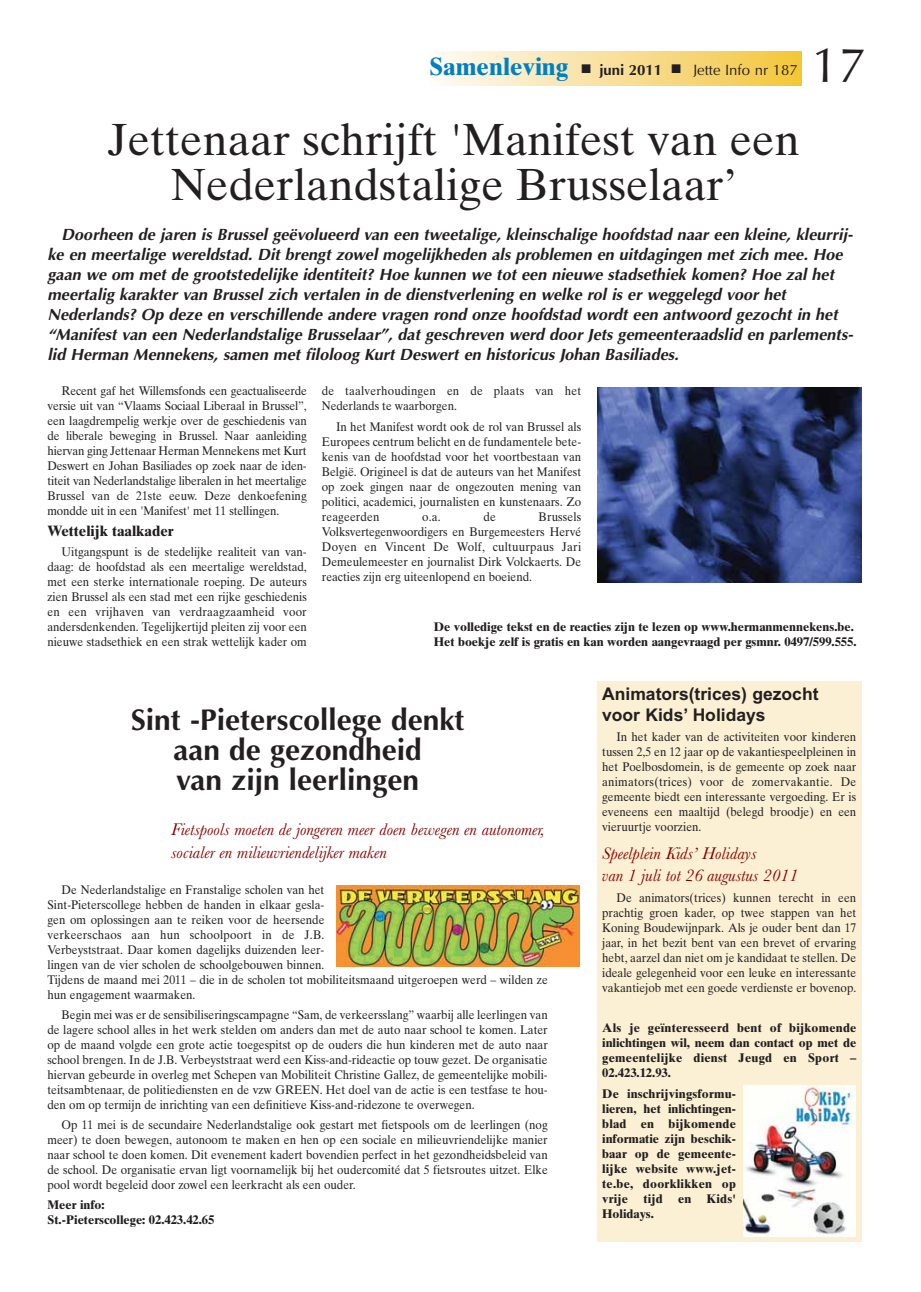
<style>
.page{position:relative;width:921px;height:1292px;background:#fff}
.page>*{position:absolute;margin:0;border:0;box-sizing:border-box;transform-origin:0 0}
.t1{font:49.25px "Optima";color:#231f20}
.t2{font:45px/45px "Times Ten";color:#231f20;text-align:center}
.t3{font:700 30px/30px "Optima";color:#231f20;text-align:center}
.t4{font:italic 17.5px/22.5px "Baskerville";color:#820200}
.t5{font:700 17.5px/21px "Arial";color:#231f20}
.t6{font:italic 700 16.25px/20px "Optima";color:#231f20}
.t7{font:15px "Optima";color:#231f20}
.t8{font:700 15px "Times Ten";color:#231f20}
.t9{font:12.5px/15px "Times Ten";color:#231f20;text-align:justify;scale:.93 1}
.t10{font:700 12.5px/15px "Times Ten";color:#231f20}
.s1{font-family:"Times Ten";font-weight:700;font-size:25px;color:#0080c3}
.s2{font-weight:700}
</style>
<div class="page">
<div style="left:428px;top:51px;width:373px;height:34px;background:linear-gradient(to right,#fefaf9,#f3c63c)"></div>
<img style="left:597px;top:387px;width:264px;height:195px">
<img style="left:337px;top:885px;width:243px;height:81px">
<div style="left:597px;top:682px;width:264px;height:560px;background:#fbf0d4"></div>
<img style="left:744px;top:1086px;width:111px;height:150px">
<p class="t7" style="left:429px;top:63px;width:370px"><span class="s1">Samenleving</span> ■ <span class="s2">juni 2011</span> ■ Jette Info nr 187</p>
<h1 class="t1" style="left:811px;top:45px;width:56px">17</h1>
<h2 class="t2" style="left:108px;top:122px;width:693px">Jettenaar schrijft 'Manifest van een<br>Nederlandstalige Brusselaar’</h2>
<p class="t6" style="left:47px;top:226px;width:810px;text-indent:14px">Doorheen de jaren is Brussel geëvolueerd van een tweetalige, kleinschalige hoofdstad naar een kleine, kleurrij - ke en meertalige wereldstad. Dit brengt zowel mogelijkheden als problemen en uitdagingen met zich mee. Hoe gaan we om met de grootstedelijke identiteit? Hoe kunnen we tot een nieuwe stadsethiek komen? Hoe zal het meertalig karakter van Brussel zich vertalen in de dienstverlening en welke rol is er weggelegd voor het Nederlands? Op deze en verschillende andere vragen rond onze hoofdstad wordt een antwoord gezocht in het “Manifest van een Nederlandstalige Brusselaar”, dat geschreven werd door Jets gemeenteraadslid en parlements&shy;lid Herman Mennekens, samen met filoloog Kurt Deswert en historicus Johan Basiliades.</p>
<p class="t9" style="left:47px;top:385px;width:280px;text-indent:14px">Recent gaf het Willemsfonds een geactualiseerde versie uit van “Vlaams Sociaal Liberaal in Brussel”, een laagdrempelig werkje over de geschiedenis van de liberale beweging in Brussel. Naar aanleiding hiervan ging Jettenaar Herman Mennekens met Kurt Deswert en Johan Basiliades op zoek naar de iden&shy;titeit van Nederlandstalige liberalen in het meertalige Brussel van de 21ste eeuw. Deze denkoefening mondde uit in een 'Manifest' met 11 stellingen.</p>
<p class="t8" style="left:47px;top:525px;width:128px">Wettelijk taalkader</p>
<p class="t9" style="left:47px;top:545px;width:280px;text-indent:14px">Uitgangspunt is de stedelijke realiteit van van&shy;daag: de hoofdstad als een meertalige wereldstad, met een sterke internationale roeping. De auteurs zien Brussel als een stad met een rijke geschiedenis en een vrijhaven van verdraagzaamheid voor andersdenkenden. Tegelijkertijd pleiten zij voor een nieuwe stadsethiek en een strak wettelijk kader om</p>
<p class="t9" style="left:322px;top:385px;width:280px">de taalverhoudingen en de plaats van het<br>Nederlands te waarborgen.</p>
<p class="t9" style="left:322px;top:420px;width:280px;text-indent:14px">In het Manifest wordt ook de rol van Brussel als Europees centrum belicht en de fundamentele bete&shy;kenis van de hoofdstad voor het voortbestaan van België. Origineel is dat de auteurs van het Manifest op zoek gingen naar de ongezouten mening van politici, academici, journalisten en kunstenaars. Zo reageerden</p>
<p class="t9" style="left:322px;top:510px;width:280px;text-indent:217px">Brussels Volksvertegenwoordigers en Burgemeesters Hervé Doyen en Vincent De Wolf, cultuurpaus Jari Demeulemeester en journalist Dirk Volckaerts. De reacties zijn erg uiteenlopend en boeiend.</p>
<p class="t9" style="left:422px;top:510px;width:21px">o.a.</p>
<p class="t9" style="left:483px;top:510px;width:15px">de</p>
<p class="t10" style="left:434px;top:620px;width:424px">De volledige tekst en de reacties zijn te lezen op www.hermanmennekens.be.<br>Het boekje zelf is gratis en kan worden aangevraagd per gsmnr. 0497/599.555.</p>
<h3 class="t3" style="left:131px;top:708px;width:335px">Sint -Pieterscollege denkt aan de gezondheid<br>van zijn leerlingen</h3>
<h3 class="t4" style="left:171px;top:820px;width:375px">Fietspools moeten de jongeren meer doen bewegen en autonomer, socialer en milieuvriendelijker maken</h3>
<p class="t9" style="left:47px;top:883px;width:539px;text-align:left;text-indent:14px">De Nederlandstalige en Franstalige scholen van het<br>Sint-Pieterscollege hebben de handen in elkaar gesla-<br>gen om oplossingen aan te reiken voor de heersende<br>verkeerschaos aan hun schoolpoort in de J.B.<br>Verbeyststraat. Daar komen dagelijks duizenden leer-<br>lingen van de vier scholen de schoolgebouwen binnen.<br>Tijdens de maand mei 2011 – die in de scholen tot mobiliteitsmaand uitgeroepen werd – wilden ze hun engagement waarmaken.</p>
<p class="t9" style="left:47px;top:1008px;width:539px;text-indent:14px">Begin mei was er de sensibiliseringscampagne “Sam, de verkeersslang” waarbij alle leerlingen van de lagere school alles in het werk stelden om anders dan met de auto naar school te komen. Later op de maand volgde een grote actie toegespitst op de ouders die hun kinderen met de auto naar school brengen. In de J.B. Verbeyststraat werd een Kiss-and-rideactie op touw gezet. De organisatie hiervan gebeurde in overleg met Schepen van Mobiliteit Christine Gallez, de gemeentelijke mobili&shy;teitsambtenaar, de politiediensten en de vzw GREEN. Het doel van de actie is een testfase te hou&shy;den om op termijn de inrichting van een definitieve Kiss-and-ridezone te overwegen.</p>
<p class="t9" style="left:47px;top:1119px;width:539px;text-indent:14px">Op 11 mei is de secundaire Nederlandstalige ook gestart met fietspools om de leerlingen (nog meer) te doen bewegen, autonoom te maken en hen op een sociale en milieuvriendelijke manier naar school te doen komen. Dit evenement kadert bovendien perfect in het gezondheidsbeleid van de school. De organisatie ervan ligt voornamelijk bij het oudercomité dat 5 fietsroutes uitzet. Elke pool wordt begeleid door zowel een leerkracht als een ouder.</p>
<p class="t10" style="left:47px;top:1199px;width:168px">Meer info:<br>St.-Pieterscollege: 02.423.42.65</p>
<h3 class="t5" style="left:602px;top:685px;width:218px">Animators(trices) gezocht voor Kids’ Holidays</h3>
<p class="t9" style="left:602px;top:730px;width:275px;text-indent:14px">In het kader van de activiteiten voor kinderen tussen 2,5 en 12 jaar op de vakantiespeelpleinen in het Poelbosdomein, is de gemeente op zoek naar animators(trices) voor de zomervakantie. De gemeente biedt een interessante vergoeding. Er is eveneens een maaltijd (belegd broodje) en een vieruurtje voorzien.</p>
<h3 class="t4" style="left:602px;top:844px;width:197px">Speelplein Kids’ Holidays<br>van 1 juli tot 26 augustus 2011</h3>
<p class="t9" style="left:602px;top:891px;width:275px;text-indent:14px">De animators(trices) kunnen terecht in een prachtig groen kader, op twee stappen van het Koning Boudewijnpark. Als je ouder bent dan 17 jaar, in het bezit bent van een brevet of ervaring hebt, aarzel dan niet om je kandidaat te stellen. De ideale gelegenheid voor een leuke en interessante vakantiejob met een goede verdienste er bovenop.</p>
<p class="t10" style="left:602px;top:1022px;width:256px;text-align:justify">Als je geïnteresseerd bent of bijkomende inlichtingen wil, neem dan contact op met de gemeentelijke dienst Jeugd en Sport – 02.423.12.93.</p>
<p class="t10" style="left:602px;top:1087px;width:135px;text-align:justify">De inschrijvingsformu&shy;lieren, het inlichtingen&shy;blad en bijkomende informatie zijn beschik&shy;baar op de gemeente&shy;lijke website www.jet&shy;te.be, doorklikken op vrije tijd en Kids' Holidays.</p>
</div>
